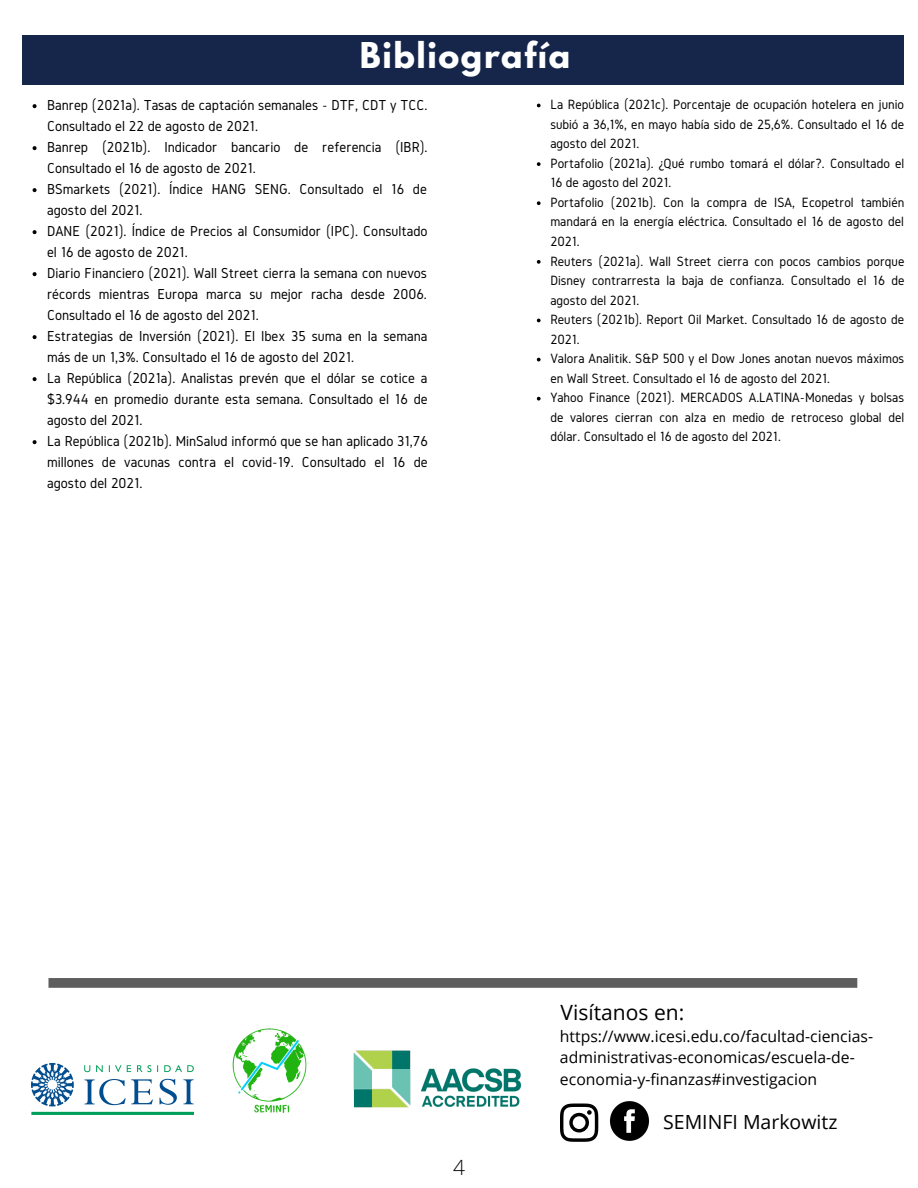
<style>
.page{position:relative;width:918px;height:1188px;background:#fff}
.page>*{position:absolute;margin:0;border:0;box-sizing:border-box;transform-origin:0 0}
.t1{font:700 31.5px "League Spartan";letter-spacing:.05em;color:#fff}
.t2{font:21px "Open Sans";color:#000}
.t3{font:300 21px "Open Sans";color:#000}
.t4{font:19.5px "Open Sans";color:#000}
.t5{font:15.75px/21.8px "Open Sans";color:#000}
.t6{font:15px/21px "Gidole";color:#000}
.t7{font:13.95px/19.5px "Gidole";color:#000;text-align:justify}
</style>
<div class="page">
<div style="left:22px;top:35px;width:881px;height:49px;background:#16264b"></div>
<svg style="left:48px;top:978px;width:809px;height:10px;background:#616161"></svg>
<img style="left:31px;top:1064px;width:162px;height:50px">
<img style="left:232px;top:1028px;width:75px;height:85px">
<img style="left:353px;top:1050px;width:169px;height:58px">
<svg style="left:560px;top:1104px;width:38px;height:38px"></svg>
<img style="left:610px;top:1101px;width:40px;height:40px">
<svg style="left:33px;top:104px;width:4px;height:4px"></svg>
<svg style="left:33px;top:146px;width:4px;height:4px"></svg>
<svg style="left:33px;top:188px;width:4px;height:4px"></svg>
<svg style="left:33px;top:230px;width:4px;height:4px"></svg>
<svg style="left:33px;top:272px;width:4px;height:4px"></svg>
<svg style="left:33px;top:335px;width:4px;height:4px"></svg>
<svg style="left:33px;top:377px;width:4px;height:4px"></svg>
<svg style="left:33px;top:440px;width:4px;height:4px"></svg>
<svg style="left:537px;top:104px;width:4px;height:3px"></svg>
<svg style="left:537px;top:162px;width:4px;height:4px"></svg>
<svg style="left:537px;top:201px;width:4px;height:4px"></svg>
<svg style="left:537px;top:260px;width:4px;height:4px"></svg>
<svg style="left:537px;top:319px;width:4px;height:3px"></svg>
<svg style="left:537px;top:358px;width:4px;height:3px"></svg>
<svg style="left:537px;top:397px;width:4px;height:4px"></svg>
<p class="t1" style="left:360px;top:40px;width:212px">Bibliografía</p>
<p class="t6" style="left:47px;top:94px;width:382px">Banrep (2021a). Tasas de captación semanales - DTF, CDT y TCC.<br>Consultado el 22 de agosto de 2021.</p>
<p class="t6" style="left:47px;top:136px;width:382px">Banrep (2021b). Indicador bancario de referencia (IBR).<br>Consultado el 16 de agosto de 2021.</p>
<p class="t6" style="left:47px;top:178px;width:381px">BSmarkets (2021). Índice HANG SENG. Consultado el 16 de agosto del 2021.</p>
<p class="t6" style="left:47px;top:220px;width:382px">DANE (2021). Índice de Precios al Consumidor (IPC). Consultado el 16 de agosto de 2021.</p>
<p class="t6" style="left:47px;top:262px;width:382px;text-align:justify">Diario Financiero (2021). Wall Street cierra la semana con nuevos récords mientras Europa marca su mejor racha desde 2006.<br>Consultado el 16 de agosto del 2021.</p>
<p class="t6" style="left:47px;top:325px;width:382px">Estrategias de Inversión (2021). El Ibex 35 suma en la semana más de un 1,3%. Consultado el 16 de agosto del 2021.</p>
<p class="t6" style="left:47px;top:367px;width:382px;text-align:justify">La República (2021a). Analistas prevén que el dólar se cotice a $3.944 en promedio durante esta semana. Consultado el 16 de agosto del 2021.</p>
<p class="t6" style="left:47px;top:430px;width:382px;text-align:justify">La República (2021b). MinSalud informó que se han aplicado 31,76 millones de vacunas contra el covid-19. Consultado el 16 de agosto del 2021.</p>
<p class="t7" style="left:550px;top:95px;width:355px">La República (2021c). Porcentaje de ocupación hotelera en junio subió a 36,1%, en mayo había sido de 25,6%. Consultado el 16 de agosto del 2021.</p>
<p class="t7" style="left:550px;top:153px;width:356px">Portafolio (2021a). ¿Qué rumbo tomará el dólar?. Consultado el<br>16 de agosto del 2021.</p>
<p class="t7" style="left:550px;top:192px;width:355px">Portafolio (2021b). Con la compra de ISA, Ecopetrol también mandará en la energía eléctrica. Consultado el 16 de agosto del 2021.</p>
<p class="t7" style="left:550px;top:251px;width:356px">Reuters (2021a). Wall Street cierra con pocos cambios porque Disney contrarresta la baja de confianza. Consultado el 16 de agosto del 2021.</p>
<p class="t7" style="left:550px;top:310px;width:355px">Reuters (2021b). Report Oil Market. Consultado 16 de agosto de<br>2021.</p>
<p class="t7" style="left:550px;top:349px;width:355px">Valora Analitik. S&amp;P 500 y el Dow Jones anotan nuevos máximos en Wall Street. Consultado el 16 de agosto del 2021.</p>
<p class="t7" style="left:550px;top:388px;width:355px">Yahoo Finance (2021). MERCADOS A.LATINA-Monedas y bolsas de valores cierran con alza en medio de retroceso global del dólar. Consultado el 16 de agosto del 2021.</p>
<p class="t3" style="left:453px;top:1152px;width:13px">4</p>
<p class="t2" style="left:561px;top:997px;width:125px">Visítanos en:</p>
<p class="t5" style="left:560px;top:1025px;width:315px">https://www.icesi.edu.co/facultad-ciencias&shy;administrativas-economicas/escuela-de&shy;economia-y-finanzas#investigacion</p>
<p class="t4" style="left:663px;top:1108px;width:176px">SEMINFI Markowitz</p>
</div>
